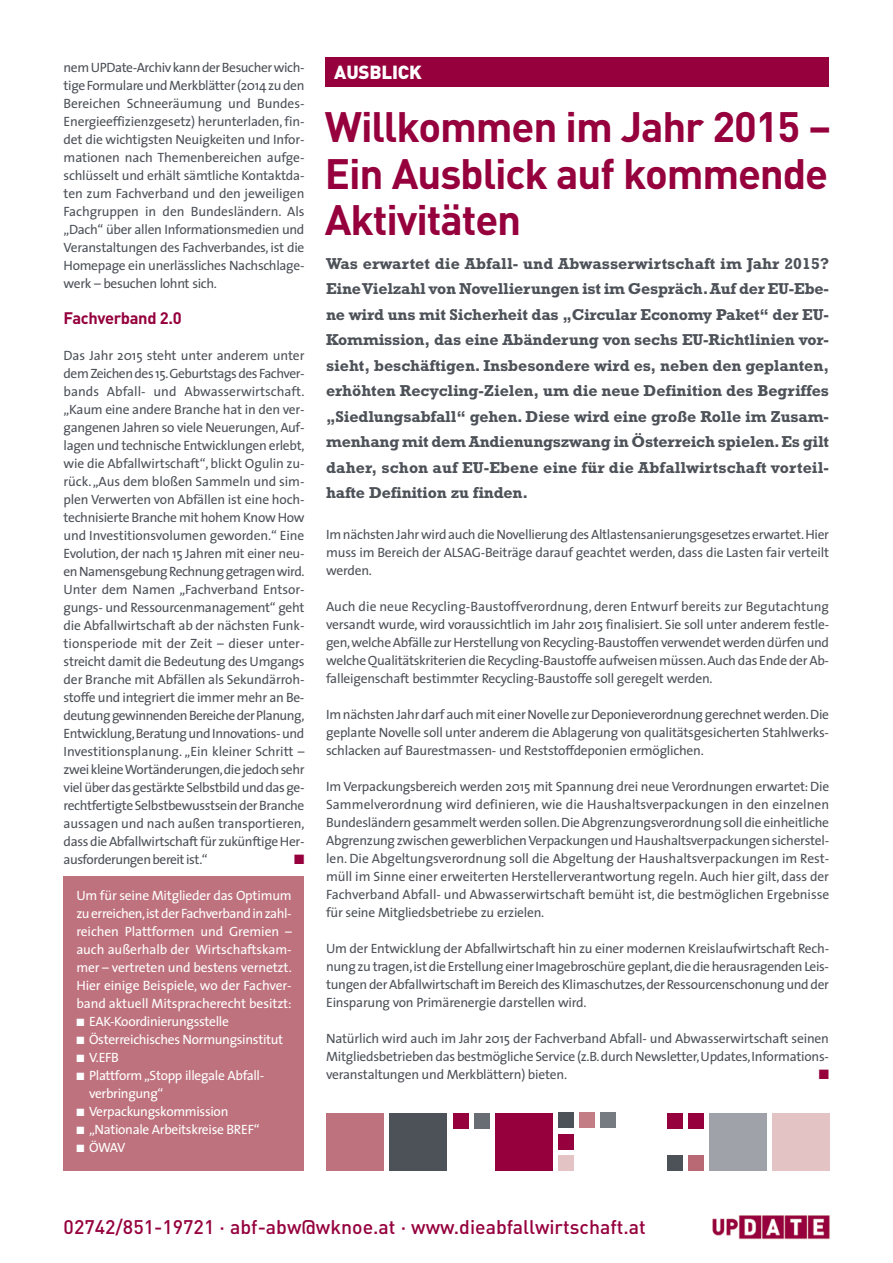
<style>
.page{position:relative;width:893px;height:1263px;background:#fff}
.page>*{position:absolute;margin:0;border:0;box-sizing:border-box;transform-origin:0 0}
.t1{font:700 42px/46.5px "DIN";letter-spacing:-.025em;color:#95003d;text-align:justify}
.t2{font:500 19.5px "DIN";color:#95003d}
.t3{font:900 18.75px "DIN";letter-spacing:-.01em;color:#fff}
.t4{font:700 16.5px "DIN";letter-spacing:-.02em;color:#95003d}
.t5{font:700 16.05px/25.5px "Rockwell";letter-spacing:-.01em;color:#4d5259;text-align:justify}
.t6{font:13.5px/18px "The Sans";letter-spacing:-.02em;color:#4d5259;text-align:justify}
.t7{font:13.5px/18px "The Sans";letter-spacing:-.025em;color:#fff;text-align:justify}
.t8{font:13.5px "Zapf Dingbats";color:#95003d}
</style>
<div class="page">
<div style="left:64px;top:876px;width:240px;height:295px;background:#be727d"></div>
<img style="left:712px;top:1215px;width:118px;height:24px">
<div style="left:326px;top:57px;width:503px;height:30px;background:#95003d"></div>
<div style="left:327px;top:1113px;width:57px;height:57px;background:#be727d"></div>
<div style="left:390px;top:1113px;width:57px;height:57px;background:#4d5259"></div>
<div style="left:474px;top:1113px;width:15px;height:15px;background:#686d74"></div>
<div style="left:453px;top:1113px;width:15px;height:15px;background:#95003d"></div>
<div style="left:709px;top:1113px;width:58px;height:57px;background:#9fa2a8"></div>
<div style="left:773px;top:1113px;width:57px;height:57px;background:#e3c3c4"></div>
<div style="left:667px;top:1113px;width:15px;height:15px;background:#95003d"></div>
<div style="left:688px;top:1113px;width:15px;height:15px;background:#95003d"></div>
<div style="left:558px;top:1113px;width:15px;height:15px;background:#4d5259"></div>
<div style="left:558px;top:1134px;width:15px;height:15px;background:#95003d"></div>
<div style="left:558px;top:1156px;width:15px;height:15px;background:#e3c3c4"></div>
<div style="left:688px;top:1156px;width:15px;height:15px;background:#b96974"></div>
<div style="left:495px;top:1113px;width:57px;height:57px;background:#95003d"></div>
<div style="left:601px;top:1113px;width:15px;height:15px;background:#767a81"></div>
<div style="left:580px;top:1113px;width:15px;height:15px;background:#c37d85"></div>
<div style="left:667px;top:1156px;width:15px;height:15px;background:#4d5259"></div>
<p class="t6" style="left:64px;top:60px;width:242px">nem UPDate-Archiv kann der Besucher wich&shy;tige Formulare und Merkblätter (2014 zu den Bereichen Schneeräumung und Bundes-Energieeffizienzgesetz) herunterladen, fin&shy;det die wichtigsten Neuigkeiten und Infor&shy;mationen nach Themenbereichen aufge&shy;schlüsselt und erhält sämtliche Kontaktda&shy;ten zum Fachverband und den jeweiligen Fachgruppen in den Bundesländern. Als „Dach“ über allen Informationsmedien und Veranstaltungen des Fachverbandes, ist die Homepage ein unerlässliches Nachschlage&shy;werk – besuchen lohnt sich.</p>
<p class="t4" style="left:64px;top:312px;width:120px">Fachverband 2.0</p>
<p class="t6" style="left:64px;top:348px;width:242px">Das Jahr 2015 steht unter anderem unter dem Zeichen des 15. Geburtstags des Fachver&shy;bands Abfall- und Abwasserwirtschaft. „Kaum eine andere Branche hat in den ver&shy;gangenen Jahren so viele Neuerungen, Auf&shy;lagen und technische Entwicklungen erlebt, wie die Abfallwirtschaft“, blickt Ogulin zu&shy;rück. „Aus dem bloßen Sammeln und sim&shy;plen Verwerten von Abfällen ist eine hoch&shy;technisierte Branche mit hohem Know How und Investitionsvolumen geworden.“ Eine Evolution, der nach 15 Jahren mit einer neu&shy;en Namensgebung Rechnung getragen wird.<br>Unter dem Namen „Fachverband Entsor&shy;gungs- und Ressourcenmanagement“ geht die Abfallwirtschaft ab der nächsten Funk&shy;tionsperiode mit der Zeit – dieser unter&shy;streicht damit die Bedeutung des Umgangs der Branche mit Abfällen als Sekundärroh&shy;stoffe und integriert die immer mehr an Be&shy;deutung gewinnenden Bereiche der Planung, Entwicklung, Beratung und Innovations- und Investitionsplanung. „Ein kleiner Schritt – zwei kleine Wortänderungen, die jedoch sehr viel über das gestärkte Selbstbild und das ge&shy;rechtfertigte Selbstbewusstsein der Branche aussagen und nach außen transportieren, dass die Abfallwirtschaft für zukünftige Her&shy;ausforderungen bereit ist.“</p>
<p class="t8" style="left:294px;top:853px;width:12px">■</p>
<p class="t7" style="left:76px;top:888px;width:217px">Um für seine Mitglieder das Optimum zu erreichen, ist der Fachverband in zahl&shy;reichen Plattformen und Gremien – auch außerhalb der Wirtschaftskam&shy;mer – vertreten und bestens vernetzt.<br>Hier einige Beispiele, wo der Fachver&shy;band aktuell Mitspracherecht besitzt:</p>
<p class="t7" style="left:76px;top:1014px;width:154px">■ EAK-Koordinierungsstelle</p>
<p class="t7" style="left:76px;top:1032px;width:208px">■ Österreichisches Normungsinstitut</p>
<p class="t7" style="left:76px;top:1050px;width:44px">■ V.EFB</p>
<p class="t7" style="left:89px;top:1068px;width:177px;text-indent:-13px">■ Plattform „Stopp illegale Abfall&shy;verbringung“</p>
<p class="t7" style="left:76px;top:1104px;width:154px">■ Verpackungskommission</p>
<p class="t7" style="left:76px;top:1122px;width:185px">■ „Nationale Arbeitskreise BREF“</p>
<p class="t7" style="left:76px;top:1140px;width:51px">■ ÖWAV</p>
<h3 class="t3" style="left:334px;top:66px;width:89px">AUSBLICK</h3>
<h1 class="t1" style="left:325px;top:108px;width:508px">Willkommen im Jahr 2015 – Ein Ausblick auf kommende Aktivitäten</h1>
<p class="t5" style="left:326px;top:252px;width:504px">Was erwartet die Abfall- und Abwasserwirtschaft im Jahr 2015?<br>Eine Vielzahl von Novellierungen ist im Gespräch. Auf der EU-Ebe&shy;ne wird uns mit Sicherheit das „Circular Economy Paket“ der EU-Kommission, das eine Abänderung von sechs EU-Richtlinien vor&shy;sieht, beschäftigen. Insbesondere wird es, neben den geplanten, erhöhten Recycling-Zielen, um die neue Definition des Begriffes „Siedlungsabfall“ gehen. Diese wird eine große Rolle im Zusam&shy;menhang mit dem Andienungszwang in Österreich spielen. Es gilt daher, schon auf EU-Ebene eine für die Abfallwirtschaft vorteil&shy;hafte Definition zu finden.</p>
<p class="t6" style="left:326px;top:527px;width:504px">Im nächsten Jahr wird auch die Novellierung des Altlastensanierungsgesetzes erwartet. Hier muss im Bereich der ALSAG-Beiträge darauf geachtet werden, dass die Lasten fair verteilt werden.</p>
<p class="t6" style="left:326px;top:599px;width:504px">Auch die neue Recycling-Baustoffverordnung, deren Entwurf bereits zur Begutachtung versandt wurde, wird voraussichtlich im Jahr 2015 finalisiert. Sie soll unter anderem festle&shy;gen, welche Abfälle zur Herstellung von Recycling-Baustoffen verwendet werden dürfen und welche Qualitätskriterien die Recycling-Baustoffe aufweisen müssen. Auch das Ende der Ab&shy;falleigenschaft bestimmter Recycling-Baustoffe soll geregelt werden.</p>
<p class="t6" style="left:326px;top:707px;width:504px">Im nächsten Jahr darf auch mit einer Novelle zur Deponieverordnung gerechnet werden. Die geplante Novelle soll unter anderem die Ablagerung von qualitätsgesicherten Stahlwerks&shy;schlacken auf Baurestmassen- und Reststoffdeponien ermöglichen.</p>
<p class="t6" style="left:326px;top:779px;width:505px">Im Verpackungsbereich werden 2015 mit Spannung drei neue Verordnungen erwartet: Die Sammelverordnung wird definieren, wie die Haushaltsverpackungen in den einzelnen Bundesländern gesammelt werden sollen. Die Abgrenzungsverordnung soll die einheitliche Abgrenzung zwischen gewerblichen Verpackungen und Haushaltsverpackungen sicherstel&shy;len. Die Abgeltungsverordnung soll die Abgeltung der Haushaltsverpackungen im Rest&shy;müll im Sinne einer erweiterten Herstellerverantwortung regeln. Auch hier gilt, dass der Fachverband Abfall- und Abwasserwirtschaft bemüht ist, die bestmöglichen Ergebnisse für seine Mitgliedsbetriebe zu erzielen.</p>
<p class="t6" style="left:326px;top:941px;width:504px">Um der Entwicklung der Abfallwirtschaft hin zu einer modernen Kreislaufwirtschaft Rech&shy;nung zu tragen, ist die Erstellung einer Imagebroschüre geplant, die die herausragenden Leis - tungen der Abfallwirtschaft im Bereich des Klimaschutzes, der Ressourcenschonung und der Einsparung von Primärenergie darstellen wird.</p>
<p class="t6" style="left:326px;top:1031px;width:504px">Natürlich wird auch im Jahr 2015 der Fachverband Abfall- und Abwasserwirtschaft seinen Mitgliedsbetrieben das bestmögliche Service (z.B. durch Newsletter, Updates, Informations&shy;veranstaltungen und Merkblättern) bieten.</p>
<p class="t8" style="left:819px;top:1068px;width:12px">■</p>
<h2 class="t2" style="left:64px;top:1220px;width:584px">02742/851-19721 · abf-abw@wknoe.at · www.dieabfallwirtschaft.at</h2>
</div>
